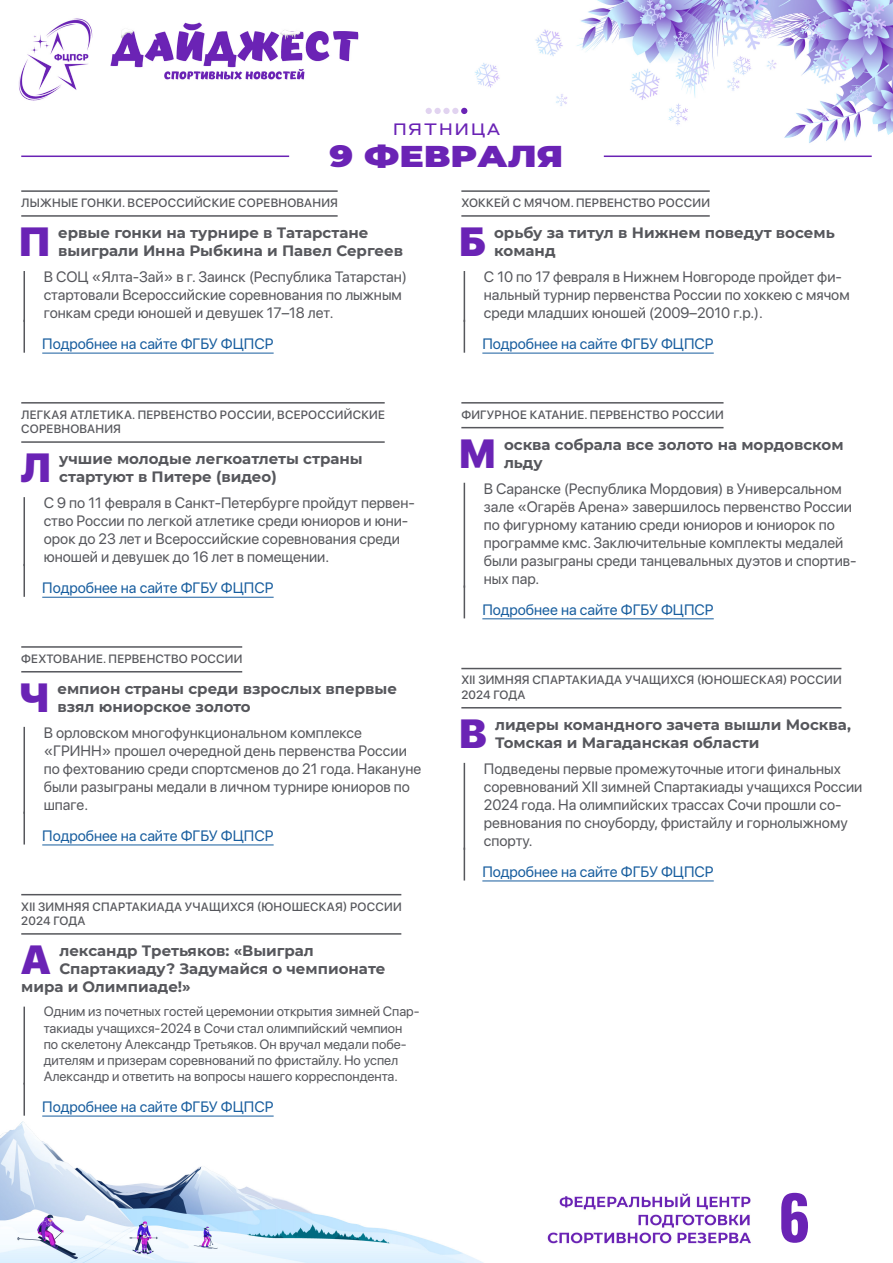
<style>
.page{position:relative;width:893px;height:1263px;background:#fff}
.page>*{position:absolute;margin:0;border:0;box-sizing:border-box;transform-origin:0 0}
.t1{font:700 60px "Oswald";color:#6a23b5}
.Заголовок_1{font:900 40.5px "SF Pro Display";color:#6a23b5}
.t2{font:900 30px "Montserrat";color:#6a23b5;scale:1.2 1}
.t3{font:500 16.5px "Steppe";letter-spacing:.08em;color:#6a23b5;scale:1.09 1}
.Текст{font:15px/18px "SF Pro Display";color:#56575c}
.Заголовок_1-2{font:700 15px/18px "Montserrat";color:#56575c}
.Гиперссылка{font:15px "SF Pro Display";color:#175d9e}
.Текст-2{font:13.5px/16.2px "SF Pro Display";color:#56575c}
.Подзаголовок{font:italic 500 12px/14.4px "SF Pro Display";letter-spacing:.02em;color:#56575c}
</style>
<div class="page">
<img style="left:0;top:0;width:893px;height:1263px">
<hr style="left:21px;top:156px;width:268px;height:1px;background:#6a23b5">
<hr style="left:604px;top:156px;width:268px;height:1px;background:#6a23b5">
<svg style="left:426px;top:108px;width:6px;height:6px"></svg>
<div style="left:434px;top:108px;width:7px;height:6px;background:#e1d3f0;border-radius:50%"></div>
<div style="left:443px;top:108px;width:7px;height:6px;background:#e1d3f0;border-radius:50%"></div>
<svg style="left:452px;top:108px;width:15px;height:6px"></svg>
<hr style="left:21px;top:215px;width:317px;height:2px;background:#56575c">
<hr style="left:21px;top:190px;width:317px;height:2px;background:#56575c">
<hr style="left:24px;top:271px;width:1px;height:51px;background:#56575c">
<hr style="left:24px;top:320px;width:1px;height:33px;background:#56575c">
<hr style="left:42px;top:353px;width:232px;height:1px;background:#175d9e">
<hr style="left:21px;top:441px;width:364px;height:2px;background:#56575c">
<hr style="left:21px;top:402px;width:364px;height:2px;background:#56575c">
<hr style="left:24px;top:497px;width:1px;height:69px;background:#56575c">
<hr style="left:24px;top:564px;width:1px;height:33px;background:#56575c">
<hr style="left:42px;top:597px;width:232px;height:1px;background:#175d9e">
<hr style="left:21px;top:671px;width:221px;height:1px;background:#56575c">
<hr style="left:21px;top:646px;width:221px;height:2px;background:#56575c">
<hr style="left:24px;top:727px;width:1px;height:87px;background:#56575c">
<hr style="left:24px;top:812px;width:1px;height:32px;background:#56575c">
<hr style="left:42px;top:844px;width:232px;height:1px;background:#175d9e">
<hr style="left:21px;top:933px;width:380px;height:2px;background:#56575c">
<hr style="left:21px;top:894px;width:380px;height:1px;background:#56575c">
<hr style="left:24px;top:1006px;width:1px;height:78px;background:#56575c">
<hr style="left:24px;top:1083px;width:1px;height:33px;background:#56575c">
<hr style="left:42px;top:1115px;width:232px;height:1px;background:#175d9e">
<hr style="left:461px;top:215px;width:249px;height:2px;background:#56575c">
<hr style="left:461px;top:190px;width:249px;height:2px;background:#56575c">
<hr style="left:464px;top:271px;width:1px;height:51px;background:#56575c">
<hr style="left:464px;top:320px;width:1px;height:33px;background:#56575c">
<hr style="left:482px;top:353px;width:232px;height:1px;background:#175d9e">
<hr style="left:461px;top:427px;width:262px;height:1px;background:#56575c">
<hr style="left:461px;top:402px;width:262px;height:2px;background:#56575c">
<hr style="left:464px;top:483px;width:1px;height:105px;background:#56575c">
<hr style="left:464px;top:585px;width:1px;height:33px;background:#56575c">
<hr style="left:482px;top:618px;width:232px;height:1px;background:#175d9e">
<hr style="left:461px;top:707px;width:380px;height:1px;background:#56575c">
<hr style="left:461px;top:668px;width:380px;height:1px;background:#56575c">
<hr style="left:464px;top:763px;width:1px;height:87px;background:#56575c">
<hr style="left:464px;top:848px;width:1px;height:32px;background:#56575c">
<hr style="left:482px;top:880px;width:232px;height:1px;background:#175d9e">
<p class="t3" style="left:393px;top:119px;width:100px">ПЯТНИЦА</p>
<h3 class="t2" style="left:330px;top:134px;width:196px">9 ФЕВРАЛЯ</h3>
<p class="Подзаголовок" style="left:21px;top:195px;width:318px">ЛЫЖНЫЕ ГОНКИ. ВСЕРОССИЙСКИЕ СОРЕВНОВАНИЯ</p>
<p class="Заголовок_1" style="left:19px;top:212px;width:33px">П</p>
<p class="Заголовок_1-2" style="left:58px;top:223px;width:346px">ервые гонки на турнире в Татарстане выиграли Инна Рыбкина и Павел Сергеев</p>
<p class="Текст" style="left:44px;top:267px;width:365px">В СОЦ «Ялта-Зай» в г. Заинск (Республика Татарстан) стартовали Всероссийские соревнования по лыжным гонкам среди юношей и девушек 17–18 лет.</p>
<p class="Гиперссылка" style="left:42px;top:333px;width:233px">Подробнее на сайте ФГБУ ФЦПСР</p>
<p class="Подзаголовок" style="left:21px;top:407px;width:365px">ЛЕГКАЯ АТЛЕТИКА. ПЕРВЕНСТВО РОССИИ, ВСЕРОССИЙСКИЕ<br>СОРЕВНОВАНИЯ</p>
<p class="Заголовок_1" style="left:20px;top:438px;width:32px">Л</p>
<p class="Заголовок_1-2" style="left:59px;top:449px;width:305px">учшие молодые легкоатлеты страны стартуют в Питере (видео)</p>
<p class="Текст" style="left:44px;top:493px;width:373px">С 9 по 11 февраля в Санкт-Петербурге пройдут первен&shy;ство России по легкой атлетике среди юниоров и юни&shy;орок до 23 лет и Всероссийские соревнования среди юношей и девушек до 16 лет в помещении.</p>
<p class="Гиперссылка" style="left:42px;top:577px;width:233px">Подробнее на сайте ФГБУ ФЦПСР</p>
<p class="Подзаголовок" style="left:21px;top:651px;width:223px">ФЕХТОВАНИЕ. ПЕРВЕНСТВО РОССИИ</p>
<p class="Заголовок_1" style="left:19px;top:667px;width:31px">Ч</p>
<p class="Заголовок_1-2" style="left:57px;top:678px;width:341px">емпион страны среди взрослых впервые взял юниорское золото</p>
<p class="Текст" style="left:44px;top:723px;width:379px">В орловском многофункциональном комплексе «ГРИНН» прошел очередной день первенства России по фехтованию среди спортсменов до 21 года. Накануне были разыграны медали в личном турнире юниоров по шпаге.</p>
<p class="Гиперссылка" style="left:42px;top:825px;width:233px">Подробнее на сайте ФГБУ ФЦПСР</p>
<p class="Подзаголовок" style="left:21px;top:898px;width:382px">XII ЗИМНЯЯ СПАРТАКИАДА УЧАЩИХСЯ (ЮНОШЕСКАЯ) РОССИИ<br>2024 ГОДА</p>
<p class="Заголовок_1" style="left:20px;top:930px;width:32px">А</p>
<p class="Заголовок_1-2" style="left:59px;top:941px;width:256px">лександр Третьяков: «Выиграл</p>
<p class="Заголовок_1-2" style="left:59px;top:959px;width:327px">Спартакиаду? Задумайся о чемпионате</p>
<p class="Заголовок_1-2" style="left:21px;top:977px;width:171px">мира и Олимпиаде!»</p>
<p class="Текст-2" style="left:44px;top:1003px;width:377px">Одним из почетных гостей церемонии открытия зимней Спар&shy;такиады учащихся-2024 в Сочи стал олимпийский чемпион по скелетону Александр Третьяков. Он вручал медали побе&shy;дителям и призерам соревнований по фристайлу. Но успел Александр и ответить на вопросы нашего корреспондента.</p>
<p class="Гиперссылка" style="left:42px;top:1096px;width:233px">Подробнее на сайте ФГБУ ФЦПСР</p>
<p class="Подзаголовок" style="left:461px;top:195px;width:250px">ХОККЕЙ С МЯЧОМ. ПЕРВЕНСТВО РОССИИ</p>
<p class="Заголовок_1" style="left:459px;top:212px;width:28px">Б</p>
<p class="Заголовок_1-2" style="left:494px;top:223px;width:342px">орьбу за титул в Нижнем поведут восемь команд</p>
<p class="Текст" style="left:484px;top:267px;width:367px">С 10 по 17 февраля в Нижнем Новгороде пройдет фи&shy;нальный турнир первенства России по хоккею с мячом среди младших юношей (2009–2010 г.р.).</p>
<p class="Гиперссылка" style="left:482px;top:333px;width:233px">Подробнее на сайте ФГБУ ФЦПСР</p>
<p class="Подзаголовок" style="left:461px;top:407px;width:264px">ФИГУРНОЕ КАТАНИЕ. ПЕРВЕНСТВО РОССИИ</p>
<p class="Заголовок_1" style="left:459px;top:423px;width:38px">М</p>
<p class="Заголовок_1-2" style="left:504px;top:434px;width:341px">осква собрала все золото на мордовском льду</p>
<p class="Текст" style="left:484px;top:479px;width:374px">В Саранске (Республика Мордовия) в Универсальном зале «Огарёв Арена» завершилось первенство России по фигурному катанию среди юниоров и юниорок по программе кмс. Заключительные комплекты медалей были разыграны среди танцевальных дуэтов и спортив&shy;ных пар.</p>
<p class="Гиперссылка" style="left:482px;top:599px;width:233px">Подробнее на сайте ФГБУ ФЦПСР</p>
<p class="Подзаголовок" style="left:461px;top:672px;width:382px">XII ЗИМНЯЯ СПАРТАКИАДА УЧАЩИХСЯ (ЮНОШЕСКАЯ) РОССИИ<br>2024 ГОДА</p>
<p class="Заголовок_1" style="left:459px;top:703px;width:29px">В</p>
<p class="Заголовок_1-2" style="left:495px;top:714px;width:357px">лидеры командного зачета вышли Москва,<br>Томская и Магаданская области</p>
<p class="Текст" style="left:484px;top:759px;width:380px">Подведены первые промежуточные итоги финальных соревнований XII зимней Спартакиады учащихся России 2024 года. На олимпийских трассах Сочи прошли со&shy;ревнования по сноуборду, фристайлу и горнолыжному спорту.</p>
<p class="Гиперссылка" style="left:482px;top:861px;width:233px">Подробнее на сайте ФГБУ ФЦПСР</p>
<h1 class="t1" style="left:778px;top:1186px;width:34px">6</h1>
</div>
